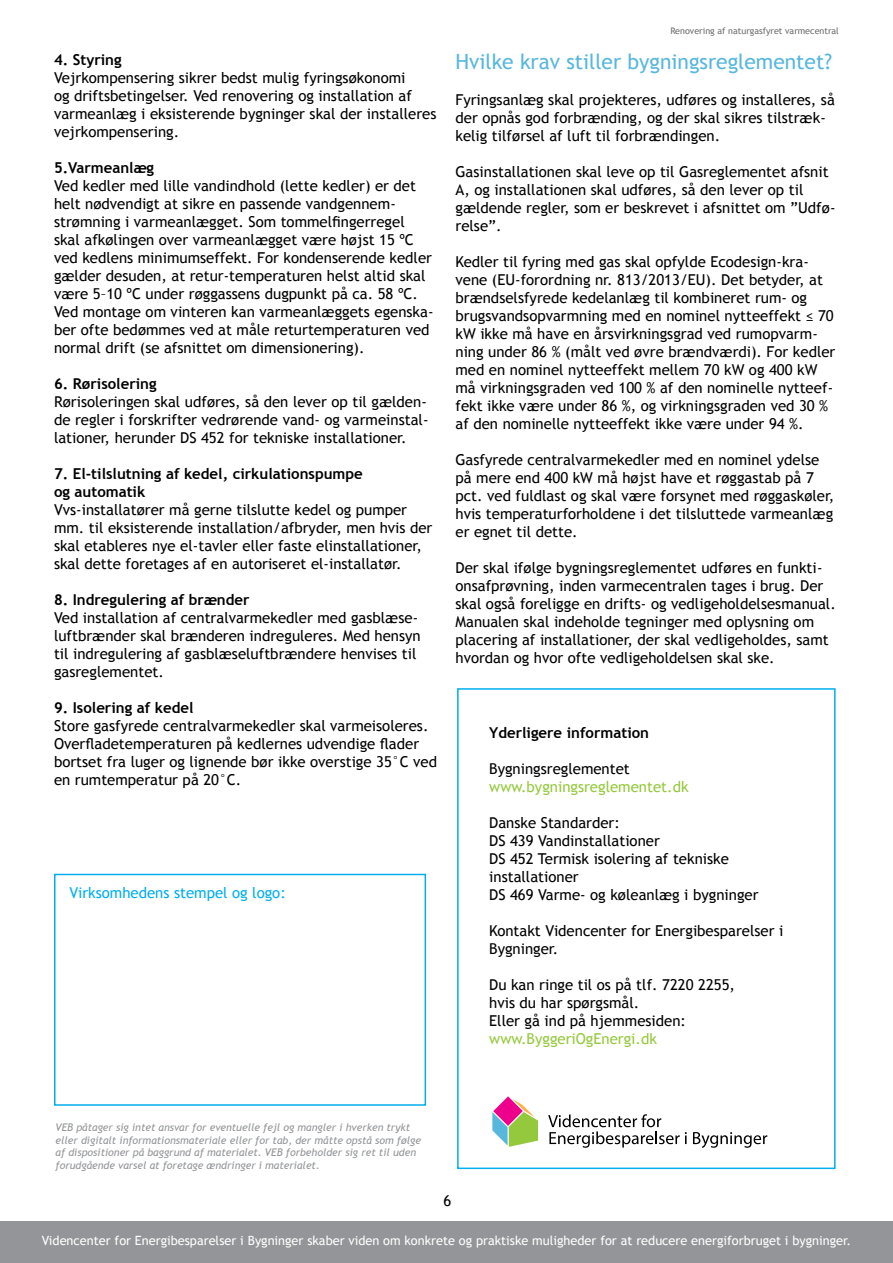
<style>
.page{position:relative;width:893px;height:1263px;background:#fff}
.page>*{position:absolute;margin:0;border:0;box-sizing:border-box;transform-origin:0 0}
.t1{font:21px "Trebuchet MS";color:#58b7dd}
.t2{font:15px/18px "Trebuchet MS";color:#000}
.t3{font:700 15px/18px "Trebuchet MS";color:#000}
.t4{font:15px "Trebuchet MS";color:#95c93d}
.t5{font:15px "Trebuchet MS";color:#00aeef}
.t6{font:12.75px "Trebuchet MS";color:#fff}
.t7{font:italic 10.5px/12.6px "Trebuchet MS";color:#939598}
.t8{font:9px "Trebuchet MS";color:#6d6e71}
</style>
<div class="page">
<div style="left:0;top:1221px;width:893px;height:42px;background:#939598"></div>
<div style="left:54px;top:874px;width:372px;height:232px;border:2px solid #00aeef"></div>
<svg style="left:492px;top:1096px;width:46px;height:51px"></svg>
<svg style="left:548px;top:1114px;width:139px;height:34px"></svg>
<svg style="left:693px;top:1132px;width:74px;height:16px"></svg>
<div style="left:457px;top:688px;width:379px;height:481px;border:2px solid #00aeef"></div>
<p class="t3" style="left:54px;top:51px;width:69px">4. Styring</p>
<p class="t2" style="left:54px;top:69px;width:384px">Vejrkompensering sikrer bedst mulig fyringsøkonomi<br>og driftsbetingelser. Ved renovering og installation af varmeanlæg i eksisterende bygninger skal der installeres vejrkompensering.</p>
<p class="t3" style="left:54px;top:159px;width:102px">5.Varmeanlæg</p>
<p class="t2" style="left:54px;top:177px;width:381px">Ved kedler med lille vandindhold (lette kedler) er det helt nødvendigt at sikre en passende vandgennem&shy;strømning i varmeanlægget. Som tommelfingerregel skal afkølingen over varmeanlægget være højst 15 ºC ved kedlens minimumseffekt. For kondenserende kedler gælder desuden, at retur-temperaturen helst altid skal være 5–10 ºC under røggassens dugpunkt på ca. 58 ºC.<br>Ved montage om vinteren kan varmeanlæggets egenska&shy;ber ofte bedømmes ved at måle returtemperaturen ved normal drift (se afsnittet om dimensionering).</p>
<p class="t3" style="left:54px;top:375px;width:104px">6. Rørisolering</p>
<p class="t2" style="left:54px;top:393px;width:376px;text-align:justify">Rørisoleringen skal udføres, så den lever op til gælden&shy;de regler i forskrifter vedrørende vand- og varmeinstal&shy;lationer, herunder DS 452 for tekniske installationer.</p>
<p class="t3" style="left:54px;top:465px;width:310px">7. El-tilslutning af kedel, cirkulationspumpe og automatik</p>
<p class="t2" style="left:54px;top:501px;width:380px">Vvs-installatører må gerne tilslutte kedel og pumper mm. til eksisterende installation/afbryder, men hvis der skal etableres nye el-tavler eller faste elinstallationer, skal dette foretages af en autoriseret el-installatør.</p>
<p class="t3" style="left:54px;top:591px;width:197px">8. Indregulering af brænder</p>
<p class="t2" style="left:54px;top:609px;width:368px">Ved installation af centralvarmekedler med gasblæse&shy;luftbrænder skal brænderen indreguleres. Med hensyn til indregulering af gasblæseluftbrændere henvises til gasreglementet.</p>
<p class="t3" style="left:54px;top:699px;width:141px">9. Isolering af kedel</p>
<p class="t2" style="left:54px;top:717px;width:385px">Store gasfyrede centralvarmekedler skal varmeisoleres.<br>Overfladetemperaturen på kedlernes udvendige flader bortset fra luger og lignende bør ikke overstige 35°C ved en rumtemperatur på 20°C.</p>
<p class="t5" style="left:70px;top:884px;width:218px">Virksomhedens stempel og logo:</p>
<p class="t8" style="left:670px;top:26px;width:170px">Renovering af naturgasfyret varmecentral</p>
<h1 class="t1" style="left:455px;top:50px;width:378px">Hvilke krav stiller bygningsreglementet?</h1>
<p class="t2" style="left:455px;top:90px;width:381px">Fyringsanlæg skal projekteres, udføres og installeres, så der opnås god forbrænding, og der skal sikres tilstræk&shy;kelig tilførsel af luft til forbrændingen.</p>
<p class="t2" style="left:455px;top:162px;width:382px">Gasinstallationen skal leve op til Gasreglementet afsnit A, og installationen skal udføres, så den lever op til gældende regler, som er beskrevet i afsnittet om ”Udfø&shy;relse”.</p>
<p class="t2" style="left:455px;top:252px;width:381px">Kedler til fyring med gas skal opfylde Ecodesign-kra&shy;vene (EU-forordning nr. 813/2013/EU). Det betyder, at brændselsfyrede kedelanlæg til kombineret rum- og brugsvandsopvarmning med en nominel nytteeffekt ≤ 70 kW ikke må have en årsvirkningsgrad ved rumopvarm&shy;ning under 86 % (målt ved øvre brændværdi). For kedler med en nominel nytteeffekt mellem 70 kW og 400 kW må virkningsgraden ved 100 % af den nominelle nytteef&shy;fekt ikke være under 86 %, og virkningsgraden ved 30 % af den nominelle nytteeffekt ikke være under 94 %.</p>
<p class="t2" style="left:455px;top:450px;width:380px">Gasfyrede centralvarmekedler med en nominel ydelse på mere end 400 kW må højst have et røggastab på 7 pct. ved fuldlast og skal være forsynet med røggaskøler, hvis temperaturforholdene i det tilsluttede varmeanlæg er egnet til dette.</p>
<p class="t2" style="left:455px;top:558px;width:382px">Der skal ifølge bygningsreglementet udføres en funkti&shy;onsafprøvning, inden varmecentralen tages i brug. Der skal også foreligge en drifts- og vedligeholdelsesmanual.<br>Manualen skal indeholde tegninger med oplysning om placering af installationer, der skal vedligeholdes, samt hvordan og hvor ofte vedligeholdelsen skal ske.</p>
<p class="t3" style="left:489px;top:723px;width:161px">Yderligere information</p>
<p class="t2" style="left:489px;top:759px;width:142px">Bygningsreglementet</p>
<p class="t4" style="left:489px;top:777px;width:201px">www.bygningsreglementet.dk</p>
<p class="t2" style="left:489px;top:813px;width:271px">Danske Standarder:<br>DS 439 Vandinstallationer<br>DS 452 Termisk isolering af tekniske installationer<br>DS 469 Varme- og køleanlæg i bygninger</p>
<p class="t2" style="left:489px;top:921px;width:296px">Kontakt Videncenter for Energibesparelser i<br>Bygninger.</p>
<p class="t2" style="left:489px;top:975px;width:247px">Du kan ringe til os på tlf. 7220 2255, hvis du har spørgsmål.<br>Eller gå ind på hjemmesiden:</p>
<p class="t4" style="left:489px;top:1029px;width:169px">www.ByggeriOgEnergi.dk</p>
<p class="t7" style="left:56px;top:1121px;width:367px">VEB påtager sig intet ansvar for eventuelle fejl og mangler i hverken trykt eller digitalt informationsmateriale eller for tab, der måtte opstå som følge af dispositioner på baggrund af materialet. VEB forbeholder sig ret til uden forudgående varsel at foretage ændringer i materialet.</p>
<p class="t2" style="left:443px;top:1192px;width:9px">6</p>
<p class="t6" style="left:42px;top:1233px;width:811px">Videncenter for Energibesparelser i Bygninger skaber viden om konkrete og praktiske muligheder for at reducere energiforbruget i bygninger.</p>
</div>
